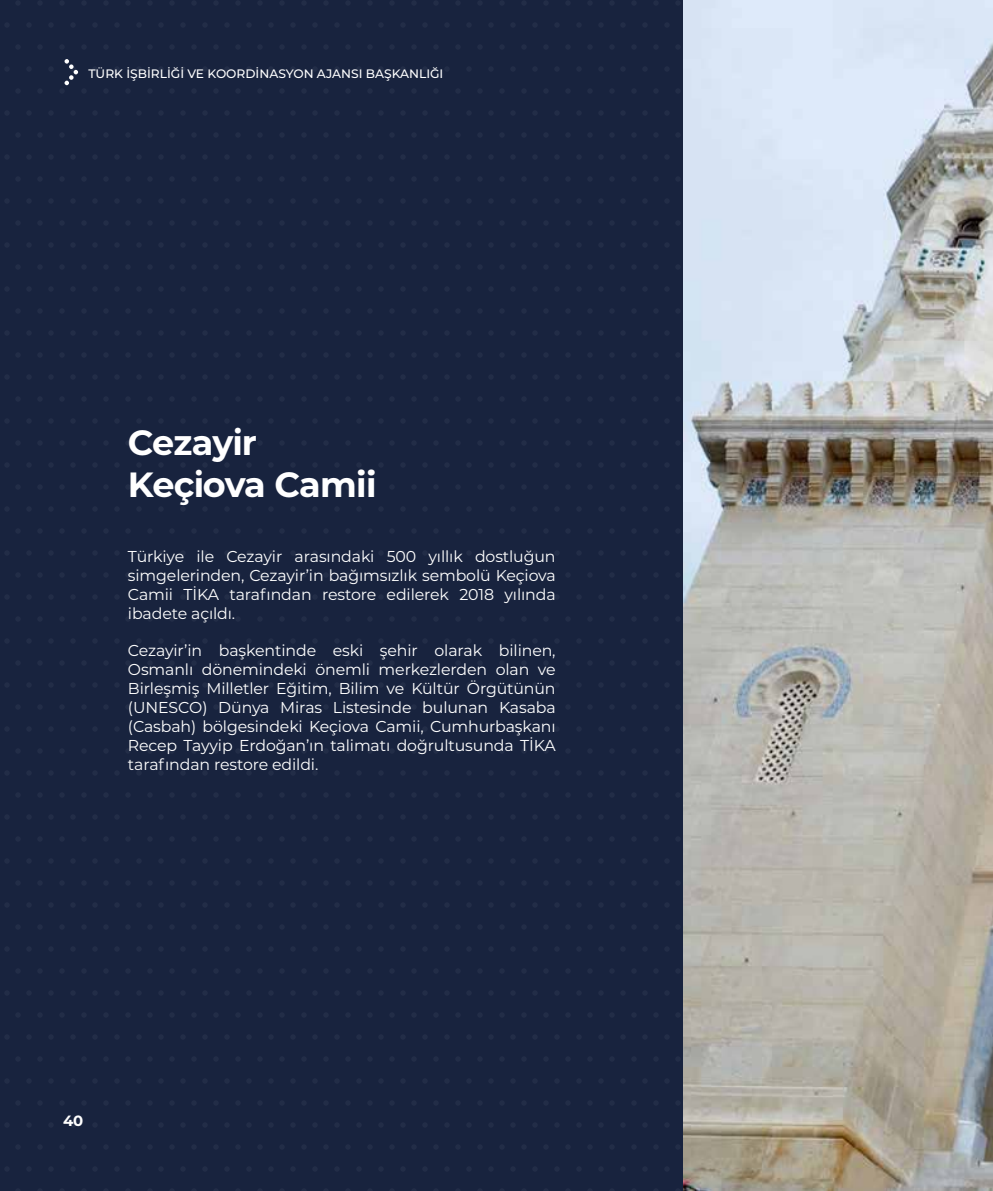
<style>
.page{position:relative;width:993px;height:1191px;background:#fff}
.page>*{position:absolute;margin:0;border:0;box-sizing:border-box;transform-origin:0 0}
.t1{font:700 35px/42px "Montserrat";letter-spacing:-.02em;color:#fff}
.t2{font:15.75px/18.9px "Montserrat";letter-spacing:-.01em;color:#fff;text-align:justify}
.t3{font:700 14.88px "Montserrat";color:#fff}
.t4{font:500 12.25px "Montserrat";color:#fff}
</style>
<div class="page">
<div style="left:0;top:0;width:992px;height:1191px;background:#18233e"></div>
<svg style="left:64px;top:59px;width:14px;height:26px"></svg>
<img style="left:683px;top:0;width:309px;height:1191px">
<p class="t4" style="left:89px;top:65px;width:356px">TÜRK İŞBİRLİĞİ VE KOORDİNASYON AJANSI BAŞKANLIĞI</p>
<h1 class="t1" style="left:128px;top:420px;width:250px">Cezayi̇r<br>Keçi̇ova Camii</h1>
<p class="t2" style="left:128px;top:546px;width:429px">Türkiye ile Cezayir arasındaki 500 yıllık dostluğun simgelerinden, Cezayir’in bağımsızlık sembolü Keçiova Camii TİKA tarafından restore edilerek 2018 yılında ibadete açıldı.</p>
<p class="t2" style="left:128px;top:641px;width:429px">Cezayir’in başkentinde eski şehir olarak bilinen, Osmanlı dönemindeki önemli merkezlerden olan ve Birleşmiş Milletler Eğitim, Bilim ve Kültür Örgütünün (UNESCO) Dünya Miras Listesinde bulunan Kasaba (Casbah) bölgesindeki Keçiova Camii, Cumhurbaşkanı Recep Tayyip Erdoğan’ın talimatı doğrultusunda TİKA tarafından restore edildi.</p>
<p class="t3" style="left:63px;top:1110px;width:22px">40</p>
</div>
